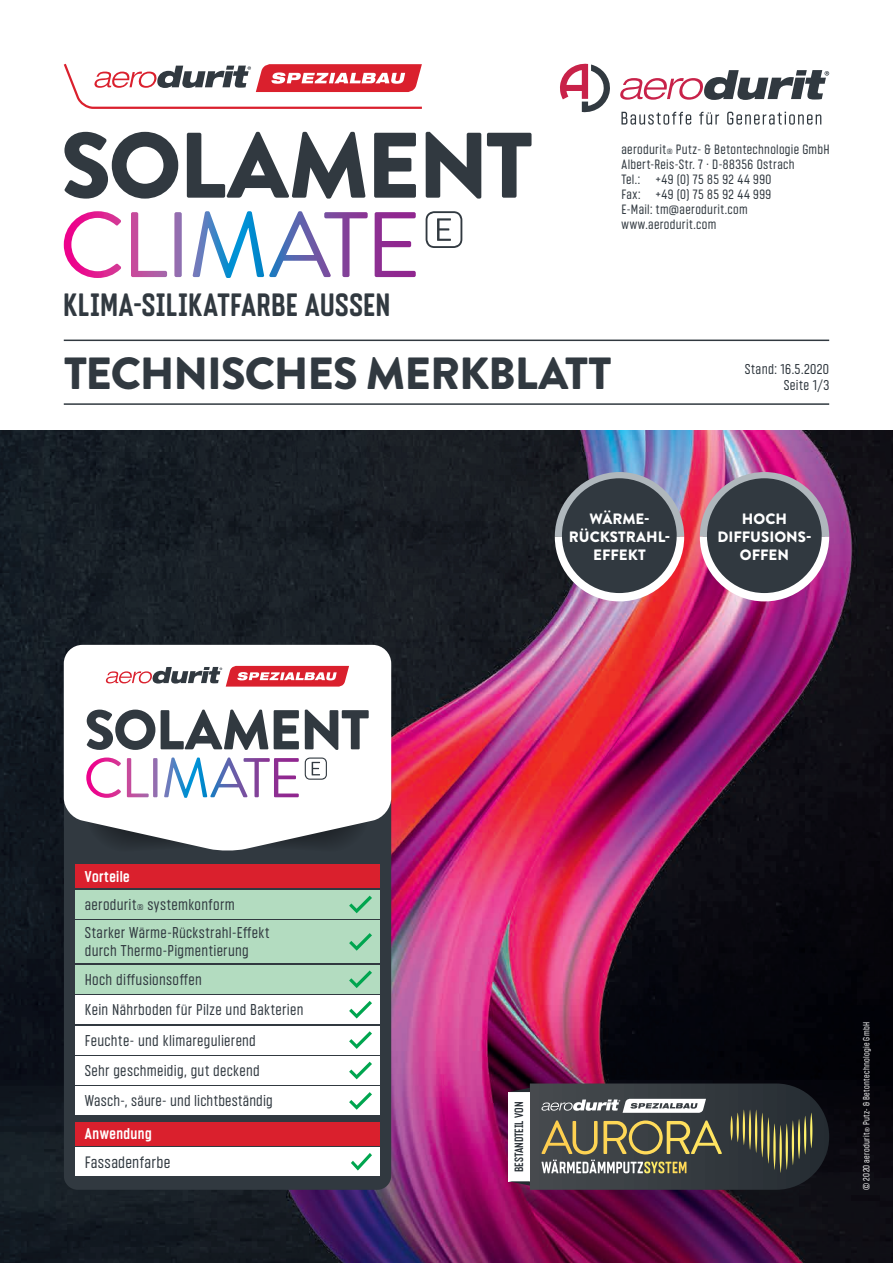
<style>
.page{position:relative;width:893px;height:1263px;background:#fff}
.page>*{position:absolute;margin:0;border:0;box-sizing:border-box;transform-origin:0 0}
.t1{font:900 45px "Brandon Grotesque";letter-spacing:-.025em;color:#313940}
.t2{font:700 32.25px "Vin Sans Pro";letter-spacing:.015em;color:#313940}
.t3{font:16.5px "Vin Sans Pro";letter-spacing:.015em;color:#313940}
.t4{font:15.6px/30.5px "Vin Sans Pro";letter-spacing:.02em;color:#313940}
.t5{font:700 15.6px "Vin Sans Pro";letter-spacing:.025em;color:#fff}
.t6{font:900 15px/17.5px "Brandon Grotesque";color:#fff;text-align:center}
.t7{font:14.25px "Vin Sans Pro";letter-spacing:.03em;color:#313940}
.t8{font:13.5px/15px "Vin Sans Pro";letter-spacing:.03em;color:#313940}
.t9{font:600 12px "Vin Sans Pro";color:#242b31}
.t10{font:9px "Vin Sans Pro";letter-spacing:.03em;color:#fff}
.s1{font-size:7.5px}
.s2{font-size:8.25px}
.s3{font-size:6px}
</style>
<div class="page">
<img style="left:0;top:431px;width:893px;height:832px">
<svg style="left:620px;top:70px;width:209px;height:30px"></svg>
<svg style="left:560px;top:64px;width:50px;height:49px"></svg>
<svg style="left:621px;top:112px;width:70px;height:13px"></svg>
<svg style="left:699px;top:112px;width:20px;height:13px"></svg>
<svg style="left:727px;top:112px;width:94px;height:13px"></svg>
<hr style="left:64px;top:403px;width:765px;height:2px;background:#313940">
<hr style="left:64px;top:340px;width:765px;height:1px;background:#313940">
<svg style="left:63px;top:63px;width:359px;height:46px"></svg>
<svg style="left:64px;top:132px;width:467px;height:67px"></svg>
<svg style="left:64px;top:211px;width:352px;height:67px"></svg>
<svg style="left:426px;top:211px;width:36px;height:37px"></svg>
<svg style="left:509px;top:1083px;width:320px;height:107px;background:#606057"></svg>
<svg style="left:555px;top:472px;width:129px;height:129px;background:#5d5861"></svg>
<svg style="left:700px;top:472px;width:129px;height:129px;background:#6a566a"></svg>
<div style="left:64px;top:748px;width:327px;height:442px;background:#313940;border-radius:14px"></div>
<svg style="left:64px;top:645px;width:327px;height:65px"></svg>
<svg style="left:106px;top:666px;width:243px;height:21px"></svg>
<svg style="left:64px;top:710px;width:327px;height:141px"></svg>
<div style="left:75px;top:865px;width:304px;height:23px;background:#da202d"></div>
<div style="left:75px;top:965px;width:304px;height:28px;background:#b3dcc0"></div>
<div style="left:75px;top:890px;width:304px;height:28px;background:#b3dcc0"></div>
<div style="left:75px;top:921px;width:304px;height:42px;background:#b3dcc0"></div>
<div style="left:75px;top:996px;width:304px;height:28px;background:#fff"></div>
<div style="left:75px;top:1026px;width:304px;height:28px;background:#fff"></div>
<div style="left:75px;top:1056px;width:304px;height:28px;background:#fff"></div>
<div style="left:75px;top:1087px;width:304px;height:28px;background:#fff"></div>
<div style="left:75px;top:1122px;width:304px;height:23px;background:#da202d"></div>
<div style="left:75px;top:1148px;width:304px;height:28px;background:#fff"></div>
<svg style="left:349px;top:1001px;width:23px;height:17px"></svg>
<svg style="left:349px;top:1031px;width:23px;height:18px"></svg>
<svg style="left:349px;top:1062px;width:23px;height:17px"></svg>
<svg style="left:349px;top:1092px;width:23px;height:18px"></svg>
<svg style="left:351px;top:1153px;width:21px;height:17px"></svg>
<svg style="left:349px;top:970px;width:23px;height:18px"></svg>
<svg style="left:349px;top:896px;width:23px;height:17px"></svg>
<svg style="left:349px;top:933px;width:23px;height:18px"></svg>
<p class="t8" style="left:621px;top:142px;width:210px">aerodurit<span class="s1">®</span> Putz- &amp; Betontechnologie GmbH<br>Albert-Reis-Str. 7 · D-88356 Ostrach<br>Tel.: +49 (0) 75 85 92 44 990<br>Fax: +49 (0) 75 85 92 44 999<br>E-Mail: tm@aerodurit.com www.aerodurit.com</p>
<h2 class="t2" style="left:63px;top:287px;width:329px">KLIMA-SILIKATFARBE AUSSEN</h2>
<h1 class="t1" style="left:64px;top:341px;width:549px">TECHNISCHES MERKBLATT</h1>
<p class="t7" style="left:745px;top:361px;width:86px">Stand: 16.5.2020</p>
<p class="t7" style="left:784px;top:378px;width:47px">Seite 1/3</p>
<p class="t6" style="left:569px;top:511px;width:103px">WÄRME-<br>RÜCKSTRAHL-<br>EFFEKT</p>
<p class="t6" style="left:717px;top:511px;width:96px">HOCH<br>DIFFUSIONS-<br>OFFEN</p>
<p class="t5" style="left:85px;top:868px;width:46px">Vorteile</p>
<p class="t4" style="left:85px;top:890px;width:186px;line-height:28.3px">aerodurit<span class="s2">®</span> systemkonform<br>Starker Wärme-Rückstrahl-Effekt</p>
<p class="t4" style="left:85px;top:936px;width:165px">durch Thermo-Pigmentierung</p>
<p class="t4" style="left:85px;top:964px;width:119px">Hoch diffusionsoffen</p>
<p class="t4" style="left:85px;top:994px;width:220px">Kein Nährboden für Pilze und Bakterien Feuchte- und klimaregulierend<br>Sehr geschmeidig, gut deckend Wasch-, säure- und lichtbeständig</p>
<p class="t5" style="left:85px;top:1125px;width:68px">Anwendung</p>
<p class="t3" style="left:85px;top:1153px;width:87px">Fassadenfarbe</p>
<p class="t9" style="left:513px;top:1172px;width:72px;rotate:-90deg">BESTANDTEIL VON</p>
<p class="t10" style="left:862px;top:1190px;width:169px;rotate:-90deg">© 2020 aerodurit<span class="s3">®</span> Putz- &amp; Betontechnologie GmbH</p>
</div>
